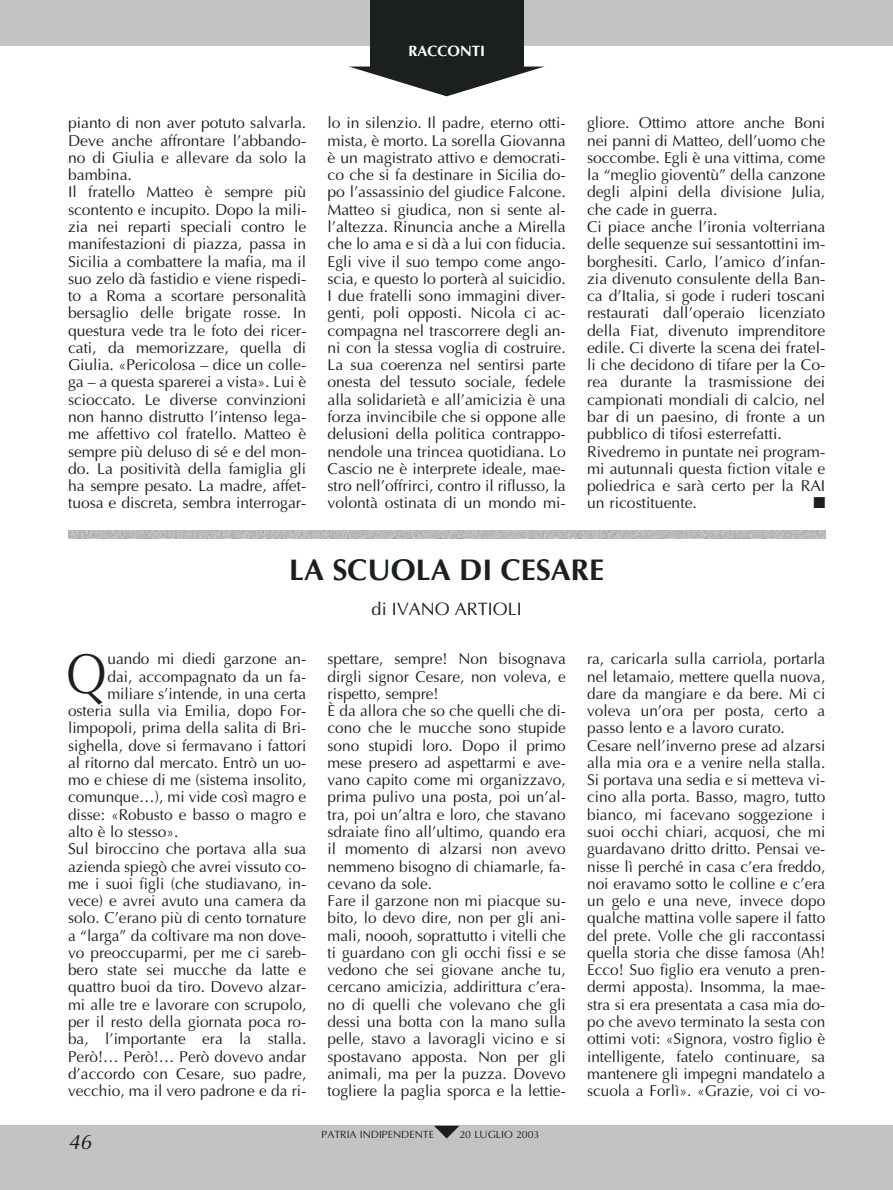
<style>
.page{position:relative;width:893px;height:1190px;background:#fff}
.page>*{position:absolute;margin:0;border:0;box-sizing:border-box;transform-origin:0 0}
.t1{font:56.4px "Optima";color:#1c1f20;scale:.85 1}
.t2{font:700 30px "Optima";color:#1c1f20}
.t3{font:italic 21px "Optima";color:#1c1f20}
.t4{font:18px "Optima";color:#1c1f20}
.t5{font:15.75px/17.2px "Optima";color:#1c1f20}
.t6{font:15.75px "Zapf Dingbats";color:#1c1f20}
.t7{font:700 15px "Optima";color:#fff}
.t8{font:10.5px "Optima";color:#1c1f20}
</style>
<div class="page">
<div style="left:0;top:0;width:892px;height:45px;background:#c2c3c5"></div>
<div style="left:0;top:1125px;width:892px;height:64px;background:#c2c3c5"></div>
<div style="left:370px;top:0;width:153px;height:67px;background:#1c1f20"></div>
<svg style="left:350px;top:67px;width:193px;height:29px"></svg>
<svg style="left:434px;top:1125px;width:25px;height:13px"></svg>
<img style="left:68px;top:530px;width:757px;height:8px">
<p class="t7" style="left:408px;top:44px;width:78px">RACCONTI</p>
<p class="t5" style="left:68px;top:116px;width:240px">pianto di non aver potuto salvarla.<br>Deve anche affrontare l’abbando&shy;no di Giulia e allevare da solo la bambina.<br>Il fratello Matteo è sempre più scontento e incupito. Dopo la mili&shy;zia nei reparti speciali contro le manifestazioni di piazza, passa in Sicilia a combattere la mafia, ma il suo zelo dà fastidio e viene rispedi&shy;to a Roma a scortare personalità bersaglio delle brigate rosse. In questura vede tra le foto dei ricer&shy;cati, da memorizzare, quella di Giulia. «Pericolosa – dice un colle&shy;ga – a questa sparerei a vista». Lui è scioccato. Le diverse convinzioni non hanno distrutto l’intenso lega&shy;me affettivo col fratello. Matteo è sempre più deluso di sé e del mon&shy;do. La positività della famiglia gli ha sempre pesato. La madre, affet&shy;tuosa e discreta, sembra interrogar-</p>
<p class="t5" style="left:327px;top:116px;width:240px;text-align:justify">lo in silenzio. Il padre, eterno otti&shy;mista, è morto. La sorella Giovanna è un magistrato attivo e democrati&shy;co che si fa destinare in Sicilia do&shy;po l’assassinio del giudice Falcone.<br>Matteo si giudica, non si sente al&shy;l’altezza. Rinuncia anche a Mirella che lo ama e si dà a lui con fiducia.<br>Egli vive il suo tempo come ango&shy;scia, e questo lo porterà al suicidio.<br>I due fratelli sono immagini diver&shy;genti, poli opposti. Nicola ci ac&shy;compagna nel trascorrere degli an&shy;ni con la stessa voglia di costruire.<br>La sua coerenza nel sentirsi parte onesta del tessuto sociale, fedele alla solidarietà e all’amicizia è una forza invincibile che si oppone alle delusioni della politica contrappo&shy;nendole una trincea quotidiana. Lo Cascio ne è interprete ideale, mae&shy;stro nell’offrirci, contro il riflusso, la volontà ostinata di un mondo mi-</p>
<p class="t5" style="left:587px;top:116px;width:240px">gliore. Ottimo attore anche Boni nei panni di Matteo, dell’uomo che soccombe. Egli è una vittima, come la “meglio gioventù” della canzone degli alpini della divisione Julia, che cade in guerra.<br>Ci piace anche l’ironia volterriana delle sequenze sui sessantottini im&shy;borghesiti. Carlo, l’amico d’infan&shy;zia divenuto consulente della Ban&shy;ca d’Italia, si gode i ruderi toscani restaurati dall’operaio licenziato della Fiat, divenuto imprenditore edile. Ci diverte la scena dei fratel&shy;li che decidono di tifare per la Co&shy;rea durante la trasmissione dei campionati mondiali di calcio, nel bar di un paesino, di fronte a un pubblico di tifosi esterrefatti.<br>Rivedremo in puntate nei program&shy;mi autunnali questa fiction vitale e poliedrica e sarà certo per la RAI un ricostituente.</p>
<p class="t6" style="left:813px;top:495px;width:13px">■</p>
<h2 class="t2" style="left:289px;top:558px;width:317px">LA SCUOLA DI CESARE</h2>
<p class="t4" style="left:371px;top:602px;width:152px">di IVANO ARTIOLI</p>
<h1 class="t1" style="left:66px;top:650px;width:49px">Q</h1>
<p class="t5" style="left:107px;top:652px;width:200px">uando mi diedi garzone an-</p>
<p class="t5" style="left:107px;top:669px;width:200px">dai, accompagnato da un fa-</p>
<p class="t5" style="left:107px;top:686px;width:200px">miliare s’intende, in una certa</p>
<p class="t5" style="left:68px;top:703px;width:240px">osteria sulla via Emilia, dopo For-</p>
<p class="t5" style="left:68px;top:721px;width:240px">limpopoli, prima della salita di Bri-</p>
<p class="t5" style="left:68px;top:738px;width:240px">sighella, dove si fermavano i fattori</p>
<p class="t5" style="left:68px;top:755px;width:240px">al ritorno dal mercato. Entrò un uo-</p>
<p class="t5" style="left:68px;top:772px;width:240px">mo e chiese di me (sistema insolito,</p>
<p class="t5" style="left:68px;top:790px;width:240px">comunque…), mi vide così magro e</p>
<p class="t5" style="left:68px;top:807px;width:240px">disse: «Robusto e basso o magro e</p>
<p class="t5" style="left:68px;top:824px;width:112px">alto è lo stesso».</p>
<p class="t5" style="left:68px;top:842px;width:240px">Sul biroccino che portava alla sua</p>
<p class="t5" style="left:68px;top:859px;width:240px">azienda spiegò che avrei vissuto co-</p>
<p class="t5" style="left:68px;top:876px;width:240px">me i suoi figli (che studiavano, in-</p>
<p class="t5" style="left:68px;top:893px;width:240px">vece) e avrei avuto una camera da</p>
<p class="t5" style="left:68px;top:911px;width:240px">solo. C’erano più di cento tornature</p>
<p class="t5" style="left:68px;top:928px;width:240px">a “larga” da coltivare ma non dove-</p>
<p class="t5" style="left:68px;top:945px;width:240px">vo preoccuparmi, per me ci sareb-</p>
<p class="t5" style="left:68px;top:962px;width:240px">bero state sei mucche da latte e</p>
<p class="t5" style="left:68px;top:980px;width:240px">quattro buoi da tiro. Dovevo alzar-</p>
<p class="t5" style="left:68px;top:997px;width:240px">mi alle tre e lavorare con scrupolo,</p>
<p class="t5" style="left:68px;top:1014px;width:240px">per il resto della giornata poca ro-</p>
<p class="t5" style="left:68px;top:1031px;width:240px">ba, l’importante era la stalla.</p>
<p class="t5" style="left:68px;top:1049px;width:240px">Però!… Però!… Però dovevo andar</p>
<p class="t5" style="left:68px;top:1066px;width:240px">d’accordo con Cesare, suo padre,</p>
<p class="t5" style="left:68px;top:1083px;width:240px">vecchio, ma il vero padrone e da ri-</p>
<h3 class="t3" style="left:68px;top:1132px;width:25px">46</h3>
<p class="t5" style="left:327px;top:652px;width:240px">spettare, sempre! Non bisognava dirgli signor Cesare, non voleva, e rispetto, sempre!<br>È da allora che so che quelli che di&shy;cono che le mucche sono stupide sono stupidi loro. Dopo il primo mese presero ad aspettarmi e ave&shy;vano capito come mi organizzavo, prima pulivo una posta, poi un’al&shy;tra, poi un’altra e loro, che stavano sdraiate fino all’ultimo, quando era il momento di alzarsi non avevo nemmeno bisogno di chiamarle, fa&shy;cevano da sole.<br>Fare il garzone non mi piacque su&shy;bito, lo devo dire, non per gli ani&shy;mali, noooh, soprattutto i vitelli che ti guardano con gli occhi fissi e se vedono che sei giovane anche tu, cercano amicizia, addirittura c’era&shy;no di quelli che volevano che gli dessi una botta con la mano sulla pelle, stavo a lavoragli vicino e si spostavano apposta. Non per gli animali, ma per la puzza. Dovevo togliere la paglia sporca e la lettie-</p>
<p class="t5" style="left:587px;top:652px;width:240px">ra, caricarla sulla carriola, portarla nel letamaio, mettere quella nuova, dare da mangiare e da bere. Mi ci voleva un’ora per posta, certo a passo lento e a lavoro curato.<br>Cesare nell’inverno prese ad alzarsi alla mia ora e a venire nella stalla.<br>Si portava una sedia e si metteva vi&shy;cino alla porta. Basso, magro, tutto bianco, mi facevano soggezione i suoi occhi chiari, acquosi, che mi guardavano dritto dritto. Pensai ve&shy;nisse lì perché in casa c’era freddo, noi eravamo sotto le colline e c’era un gelo e una neve, invece dopo qualche mattina volle sapere il fatto del prete. Volle che gli raccontassi quella storia che disse famosa (Ah!<br>Ecco! Suo figlio era venuto a pren&shy;dermi apposta). Insomma, la mae&shy;stra si era presentata a casa mia do&shy;po che avevo terminato la sesta con ottimi voti: «Signora, vostro figlio è intelligente, fatelo continuare, sa mantenere gli impegni mandatelo a scuola a Forlì». «Grazie, voi ci vo-</p>
<p class="t8" style="left:321px;top:1130px;width:114px">PATRIA INDIPENDENTE</p>
<p class="t8" style="left:459px;top:1130px;width:81px">20 LUGLIO 2003</p>
</div>
